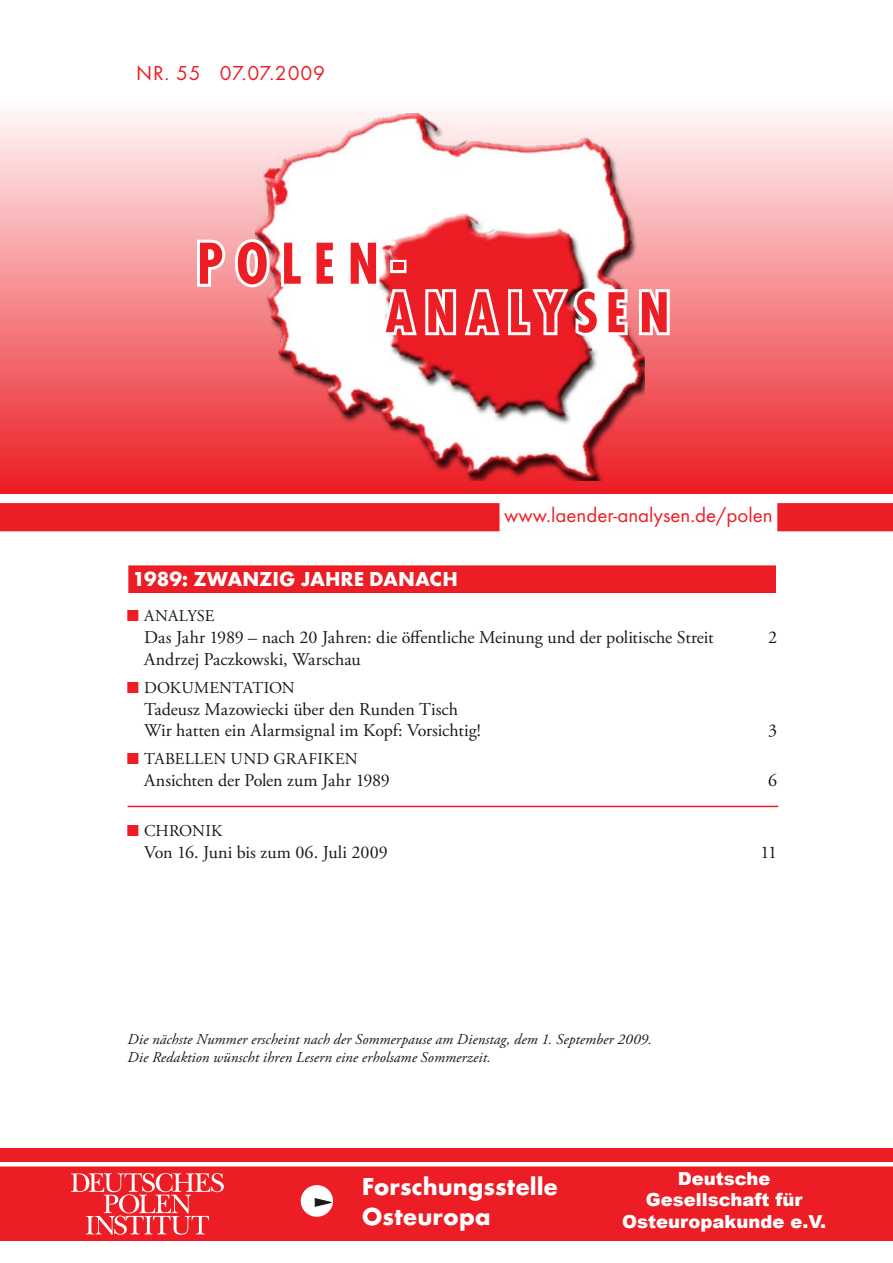
<style>
.page{position:relative;width:893px;height:1263px;background:#fff}
.page>*{position:absolute;margin:0;border:0;box-sizing:border-box;transform-origin:0 0}
.t1{font:61.5px "Futura TOT Bol Con";letter-spacing:.195em;color:#ec1d24}
.t2{font:60px "Futura TOT Bol Con";letter-spacing:.2em;color:#ec1d24}
.t3{font:700 25.5px/30.6px "Futura TOT";color:#fff}
.t4{font:21px "Futura TOT Boo";color:#ec1d24}
.t5{font:700 21px "Futura TOT";color:#fff}
.t6{font:21px "Futura TOT Boo";letter-spacing:.04em;color:#ec1d24}
.t7{font:18px/21.6px "Adobe Garamond Pro";color:#1a171c}
.t8{font:900 18px/21.6px "Arial";color:#fff;text-align:center}
.t9{font:16.5px "Adobe Garamond Pro";letter-spacing:.01em;color:#1a171c}
.t10{font:italic 15px/18px "Adobe Garamond Pro";letter-spacing:.01em;color:#1a171c}
.s1{font-family:"Futura TOT Boo";color:#ec1d24}
</style>
<div class="page">
<div style="left:1px;top:98px;width:891px;height:395px;background:linear-gradient(to bottom,#fffdfd,#ec1d24)"></div>
<div style="left:0;top:1148px;width:893px;height:93px;background:#ec1d24"></div>
<div style="left:0;top:503px;width:893px;height:28px;background:#ec1d24"></div>
<hr style="left:0;top:1162px;width:893px;height:4px;background:#fff">
<div style="left:301px;top:1185px;width:32px;height:32px;background:#fff;border-radius:50%"></div>
<div style="left:128px;top:565px;width:649px;height:29px;background:#ec1d24"></div>
<div style="left:127px;top:564px;width:650px;height:30px;border:2px solid #fff"></div>
<svg style="left:315px;top:1198px;width:17px;height:8px"></svg>
<img style="left:249px;top:99px;width:395px;height:382px">
<svg style="left:194px;top:208px;width:482px;height:165px"></svg>
<div style="left:390px;top:260px;width:16px;height:13px;border:6px solid #fff"></div>
<svg style="left:71px;top:1173px;width:153px;height:62px"></svg>
<div style="left:500px;top:499px;width:277px;height:32px;background:#fff"></div>
<hr style="left:128px;top:806px;width:650px;height:1px;background:#ec1d24">
<p class="t6" style="left:136px;top:61px;width:191px">NR. 55 07.07.2009</p>
<h1 class="t1" style="left:197px;top:228px;width:208px">POLEN-</h1>
<h2 class="t2" style="left:386px;top:278px;width:286px">ANALYSEN</h2>
<p class="t5" style="left:133px;top:566px;width:327px">1989: Zwanzig Jahre danach</p>
<p class="t4" style="left:504px;top:502px;width:270px">www.laender-analysen.de/polen</p>
<p class="t9" style="left:128px;top:606px;width:88px"><span class="s1">■</span> Analyse</p>
<p class="t7" style="left:144px;top:627px;width:571px">Das Jahr 1989 – nach 20 Jahren: die öffentliche Meinung und der politische Streit</p>
<p class="t7" style="left:768px;top:627px;width:10px">2</p>
<p class="t7" style="left:144px;top:649px;width:218px">Andrzej Paczkowski, Warschau</p>
<p class="t9" style="left:128px;top:678px;width:169px"><span class="s1">■</span> Dokumentation</p>
<p class="t7" style="left:144px;top:699px;width:338px">Tadeusz Mazowiecki über den Runden Tisch<br>Wir hatten ein Alarmsignal im Kopf: Vorsichtig!</p>
<p class="t7" style="left:768px;top:720px;width:10px">3</p>
<p class="t9" style="left:128px;top:749px;width:232px"><span class="s1">■</span> Tabellen und Grafiken</p>
<p class="t7" style="left:144px;top:770px;width:247px">Ansichten der Polen zum Jahr 1989</p>
<p class="t7" style="left:768px;top:770px;width:10px">6</p>
<p class="t9" style="left:128px;top:821px;width:96px"><span class="s1">■</span> Chronik</p>
<p class="t7" style="left:144px;top:842px;width:245px">Von 16. Juni bis zum 06. Juli 2009</p>
<p class="t7" style="left:761px;top:842px;width:18px">11</p>
<p class="t10" style="left:128px;top:1031px;width:526px">Die nächste Nummer erscheint nach der Sommerpause am Dienstag, dem 1. September 2009.<br>Die Redaktion wünscht ihren Lesern eine erholsame Sommerzeit.</p>
<h3 class="t3" style="left:362px;top:1170px;width:198px">Forschungsstelle<br>Osteuropa</h3>
<p class="t8" style="left:622px;top:1167px;width:206px">Deutsche<br>Gesellschaft für<br>Osteuropakunde e.V.</p>
</div>
